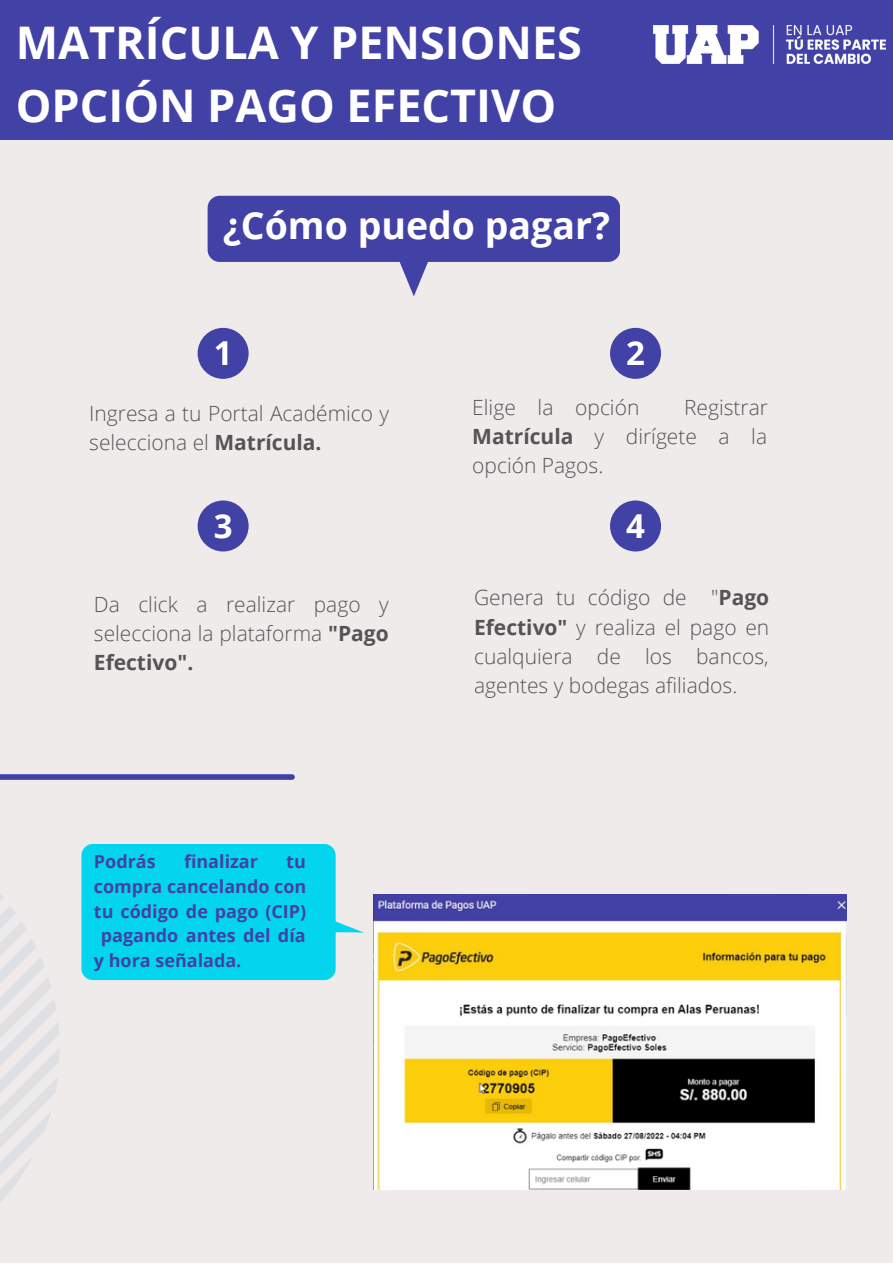
<style>
.page{position:relative;width:893px;height:1264px;background:#fff}
.page>*{position:absolute;margin:0;border:0;box-sizing:border-box;transform-origin:0 0}
.t1{font:700 45px/63px "Open Sans";color:#fff}
.t2{font:700 37.5px "Open Sans";color:#fff}
.t3{font:700 33px "Open Sans";color:#fff}
.t4{font:300 21px/29.2px "Open Sans";color:#545454;text-align:justify}
.t5{font:700 18px "Open Sans";color:#4241a6}
.s1{font-weight:700}
</style>
<div class="page">
<div style="left:0;top:0;width:892px;height:1262px;background:#efebeb"></div>
<div style="left:0;top:0;width:892px;height:140px;background:#4241a6"></div>
<div style="left:0;top:818px;width:60px;height:444px;background:linear-gradient(to right,#e9e7e8,#edeaea)"></div>
<svg style="left:207px;top:196px;width:413px;height:100px"></svg>
<div style="left:197px;top:328px;width:51px;height:51px;background:#4241a6;border-radius:50%"></div>
<div style="left:610px;top:328px;width:51px;height:51px;background:#4241a6;border-radius:50%"></div>
<div style="left:197px;top:500px;width:51px;height:51px;background:#4241a6;border-radius:50%"></div>
<div style="left:610px;top:500px;width:51px;height:51px;background:#4241a6;border-radius:50%"></div>
<img style="left:373px;top:894px;width:473px;height:295px">
<svg style="left:81px;top:844px;width:283px;height:136px;background:#1ad7ed"></svg>
<div style="left:0;top:774px;width:292px;height:5px;background:#4241a6"></div>
<img style="left:653px;top:25px;width:232px;height:39px">
<h1 class="t1" style="left:16px;top:10px;width:567px">MATRÍCULA Y PENSIONES<br>OPCIÓN PAGO EFECTIVO</h1>
<h2 class="t2" style="left:223px;top:199px;width:388px">¿Cómo puedo pagar?</h2>
<h3 class="t3" style="left:214px;top:330px;width:20px">1</h3>
<h3 class="t3" style="left:626px;top:330px;width:20px">2</h3>
<p class="t4" style="left:89px;top:398px;width:301px">Ingresa a tu Portal Académico y selecciona el <span class="s1">Matrícula.</span></p>
<p class="t4" style="left:472px;top:392px;width:168px">Elige la opción</p>
<p class="t4" style="left:472px;top:392px;width:297px;text-indent:212px">Registrar <span class="s1">Matrícula</span> y dirígete a la opción Pagos.</p>
<h3 class="t3" style="left:214px;top:502px;width:20px">3</h3>
<h3 class="t3" style="left:626px;top:502px;width:20px">4</h3>
<p class="t4" style="left:94px;top:589px;width:296px">Da click a realizar pago y selecciona la plataforma <span class="s1">"Pago Efectivo".</span></p>
<p class="t4" style="left:474px;top:582px;width:297px">Genera tu código de "<span class="s1">Pago Efectivo"</span> y realiza el pago en cualquiera de los bancos, agentes y bodegas afiliados.</p>
<p class="t5" style="left:94px;top:848px;width:63px">Podrás</p>
<p class="t5" style="left:184px;top:848px;width:75px">finalizar</p>
<p class="t5" style="left:286px;top:848px;width:21px">tu</p>
<p class="t5" style="left:94px;top:873px;width:214px">compra cancelando con</p>
<p class="t5" style="left:94px;top:898px;width:214px">tu código de pago (CIP)</p>
<p class="t5" style="left:101px;top:923px;width:206px">pagando antes del día</p>
<p class="t5" style="left:94px;top:947px;width:149px">y hora señalada.</p>
</div>
